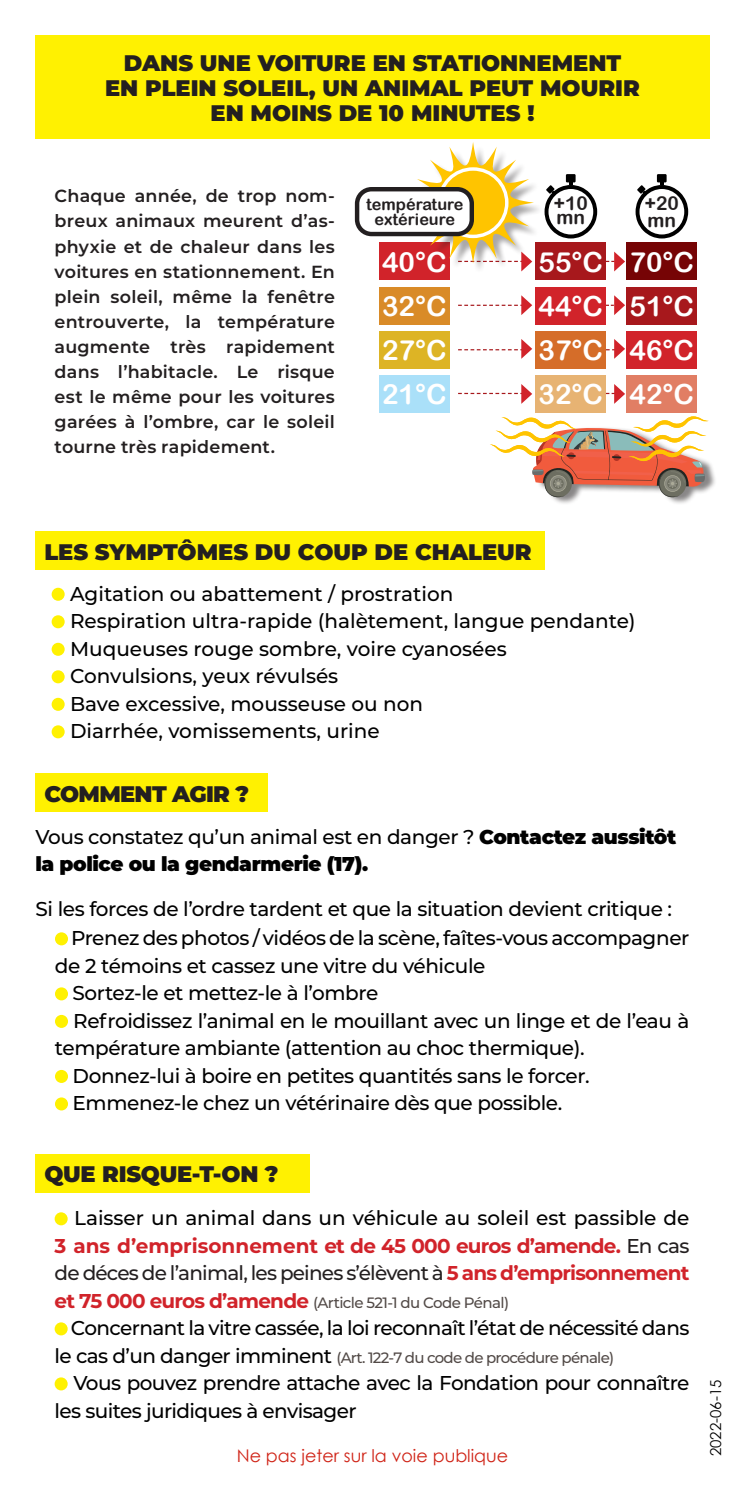
<style>
.page{position:relative;width:745px;height:1489px;background:#fff}
.page>*{position:absolute;margin:0;border:0;box-sizing:border-box;transform-origin:0 0}
.t1{font:27.75px "Arial Rounded MT Bold";color:#fff}
.t2{font:900 22.5px "Montserrat";color:#231f20}
.t3{font:900 22.5px "Montserrat";letter-spacing:-.03em;color:#231f20}
.t4{font:500 20px/27.5px "Montserrat";letter-spacing:-.02em;color:#000}
.t5{font:500 20px "Montserrat";color:#000}
.t6{font:700 20px/27.5px "Montserrat";letter-spacing:-.005em;color:#d1232a;text-align:justify}
.t7{font:900 20px "Montserrat";letter-spacing:-.02em;color:#000}
.t8{font:19.25px "Arial Rounded MT Bold";color:#231f20}
.t9{font:600 17.5px/25px "Montserrat";letter-spacing:.015em;color:#231f20;text-align:justify}
.t10{font:17.5px "Century Gothic";color:#d02417}
.t11{font:16.25px "Arial Rounded MT Bold";color:#231f20}
.t12{font:500 15px "Montserrat";letter-spacing:-.05em;color:#524a47}
.t13{font:15px "Century Gothic";color:#000}
.s1{font-weight:900}
.s2{font-weight:500;color:#000}
.s3{font-weight:500;color:#231f20}
.s4{font-weight:700;font-size:20px;color:#d1232a}
.s5{font-size:20px;color:#000}
</style>
<div class="page">
<div style="left:35px;top:35px;width:674px;height:103px;background:#fff101"></div>
<div style="left:35px;top:531px;width:509px;height:38px;background:#fff101"></div>
<div style="left:35px;top:773px;width:232px;height:38px;background:#fff101"></div>
<div style="left:52px;top:587px;width:13px;height:13px;background:#fff101;border-radius:50%"></div>
<div style="left:52px;top:615px;width:13px;height:13px;background:#fff101;border-radius:50%"></div>
<div style="left:52px;top:642px;width:13px;height:13px;background:#fff101;border-radius:50%"></div>
<div style="left:52px;top:670px;width:13px;height:13px;background:#fff101;border-radius:50%"></div>
<div style="left:52px;top:697px;width:13px;height:13px;background:#fff101;border-radius:50%"></div>
<div style="left:52px;top:725px;width:13px;height:13px;background:#fff101;border-radius:50%"></div>
<div style="left:55px;top:932px;width:13px;height:13px;background:#fff101;border-radius:50%"></div>
<div style="left:55px;top:987px;width:13px;height:13px;background:#fff101;border-radius:50%"></div>
<div style="left:55px;top:1014px;width:13px;height:13px;background:#fff101;border-radius:50%"></div>
<div style="left:55px;top:1069px;width:13px;height:13px;background:#fff101;border-radius:50%"></div>
<div style="left:55px;top:1097px;width:13px;height:13px;background:#fff101;border-radius:50%"></div>
<div style="left:55px;top:1212px;width:13px;height:13px;background:#fff101;border-radius:50%"></div>
<div style="left:55px;top:1322px;width:13px;height:13px;background:#fff101;border-radius:50%"></div>
<div style="left:55px;top:1377px;width:13px;height:13px;background:#fff101;border-radius:50%"></div>
<div style="left:35px;top:1154px;width:275px;height:38px;background:#fff101"></div>
<div style="left:379px;top:375px;width:70px;height:38px;background:#aae0f9"></div>
<div style="left:535px;top:375px;width:70px;height:38px;background:#e7b373"></div>
<div style="left:626px;top:375px;width:70px;height:38px;background:#e17e64"></div>
<div style="left:379px;top:287px;width:70px;height:38px;background:#d98b28"></div>
<div style="left:535px;top:287px;width:70px;height:38px;background:#d1232a"></div>
<div style="left:626px;top:287px;width:70px;height:38px;background:#a7181c"></div>
<div style="left:379px;top:242px;width:70px;height:38px;background:#d1232a"></div>
<div style="left:535px;top:242px;width:70px;height:38px;background:#a7181c"></div>
<div style="left:626px;top:242px;width:70px;height:38px;background:#760405"></div>
<div style="left:379px;top:331px;width:70px;height:38px;background:#ddb425"></div>
<div style="left:535px;top:331px;width:70px;height:38px;background:#d56d29"></div>
<div style="left:626px;top:331px;width:70px;height:38px;background:#d1232a"></div>
<div style="left:414px;top:144px;width:130px;height:130px;background:#231f20;opacity:.39"></div>
<div style="left:565px;top:174px;width:10px;height:8px;background:#000"></div>
<svg style="left:544px;top:182px;width:52px;height:56px"></svg>
<div style="left:354px;top:187px;width:119px;height:49px;border:4px solid #231f20;border-radius:14px"></div>
<div style="left:534px;top:426px;width:182px;height:79px;background:#231f20;opacity:.54"></div>
<svg style="left:412px;top:142px;width:121px;height:129px"></svg>
<svg style="left:605px;top:251px;width:19px;height:20px"></svg>
<svg style="left:458px;top:295px;width:74px;height:20px"></svg>
<svg style="left:605px;top:295px;width:19px;height:20px"></svg>
<svg style="left:458px;top:339px;width:74px;height:20px"></svg>
<svg style="left:605px;top:339px;width:19px;height:20px"></svg>
<svg style="left:458px;top:384px;width:74px;height:20px"></svg>
<svg style="left:605px;top:384px;width:19px;height:20px"></svg>
<div style="left:656px;top:174px;width:10px;height:8px;background:#000"></div>
<svg style="left:635px;top:182px;width:52px;height:56px"></svg>
<svg style="left:490px;top:416px;width:218px;height:81px"></svg>
<p class="t2" style="left:124px;top:46px;width:498px">DANS UNE VOITURE EN STATIONNEMENT</p>
<p class="t2" style="left:105px;top:71px;width:536px">EN PLEIN SOLEIL, UN ANIMAL PEUT MOURIR</p>
<p class="t2" style="left:210px;top:96px;width:325px">EN MOINS DE 10 MINUTES !</p>
<p class="t9" style="left:55px;top:183px;width:281px">Chaque année, de trop nom&shy;breux animaux meurent d’as&shy;phyxie et de chaleur dans les voitures en stationnement. En plein soleil, même la fenêtre entrouverte, la température augmente très rapidement dans l’habitacle. Le risque est le même pour les voitures garées à l’ombre, car le soleil tourne très rapidement.</p>
<p class="t11" style="left:366px;top:194px;width:99px">température</p>
<p class="t11" style="left:374px;top:209px;width:82px">extérieure</p>
<p class="t8" style="left:553px;top:192px;width:35px">+10</p>
<p class="t8" style="left:556px;top:205px;width:30px">mn</p>
<p class="t8" style="left:644px;top:192px;width:35px">+20</p>
<p class="t8" style="left:647px;top:208px;width:30px">mn</p>
<p class="t1" style="left:382px;top:245px;width:66px">40°C</p>
<p class="t1" style="left:538px;top:245px;width:66px">55°C</p>
<p class="t1" style="left:629px;top:245px;width:66px">70°C</p>
<p class="t1" style="left:382px;top:290px;width:66px">32°C</p>
<p class="t1" style="left:538px;top:290px;width:66px">44°C</p>
<p class="t1" style="left:629px;top:290px;width:66px">51°C</p>
<p class="t1" style="left:382px;top:334px;width:66px">27°C</p>
<p class="t1" style="left:538px;top:334px;width:66px">37°C</p>
<p class="t1" style="left:629px;top:334px;width:66px">46°C</p>
<p class="t1" style="left:382px;top:378px;width:66px">21°C</p>
<p class="t1" style="left:538px;top:378px;width:66px">32°C</p>
<p class="t1" style="left:629px;top:378px;width:66px">42°C</p>
<p class="t2" style="left:44px;top:535px;width:488px">LES SYMPTÔMES DU COUP DE CHALEUR</p>
<p class="t5" style="left:70px;top:579px;width:384px">Agitation ou abattement / prostration</p>
<p class="t5" style="left:70px;top:607px;width:567px">Respiration ultra-rapide (halètement, langue pendante)</p>
<p class="t5" style="left:70px;top:634px;width:438px">Muqueuses rouge sombre, voire cyanosées</p>
<p class="t5" style="left:70px;top:662px;width:269px">Convulsions, yeux révulsés</p>
<p class="t5" style="left:70px;top:689px;width:354px">Bave excessive, mousseuse ou non</p>
<p class="t5" style="left:70px;top:717px;width:311px">Diarrhée, vomissements, urine</p>
<p class="t3" style="left:44px;top:777px;width:206px">COMMENT AGIR ?</p>
<p class="t4" style="left:35px;top:822px;width:642px">Vous constatez qu’un animal est en danger ? <span class="s1">Contactez aussitôt</span></p>
<p class="t7" style="left:35px;top:849px;width:334px">la police ou la gendarmerie (17).</p>
<p class="t4" style="left:35px;top:893px;width:637px">Si les forces de l’ordre tardent et que la situation devient critique :</p>
<p class="t4" style="left:55px;top:923px;width:635px;text-indent:16px">Prenez des photos / vidéos de la scène, faîtes-vous accompagner de 2 témoins et cassez une vitre du véhicule</p>
<p class="t4" style="left:73px;top:978px;width:307px">Sortez-le et mettez-le à l’ombre</p>
<p class="t4" style="left:55px;top:1006px;width:635px;text-indent:18px">Refroidissez l’animal en le mouillant avec un linge et de l’eau à température ambiante (attention au choc thermique).</p>
<p class="t4" style="left:73px;top:1061px;width:518px">Donnez-lui à boire en petites quantités sans le forcer.</p>
<p class="t4" style="left:73px;top:1088px;width:491px">Emmenez-le chez un vétérinaire dès que possible.</p>
<p class="t2" style="left:44px;top:1156px;width:235px">QUE RISQUE-T-ON ?</p>
<p class="t6" style="left:55px;top:1203px;width:636px;text-indent:19px"><span class="s2">Laisser un animal dans un véhicule au soleil est passible de </span>3 ans d’emprisonnement et de 45 000 euros d’amende. <span class="s3">En cas de déces de l’animal, les peines s’élèvent à</span> 5 ans d’emprisonnement</p>
<p class="t12" style="left:55px;top:1291px;width:455px"><span class="s4">et 75 000 euros d’amende</span> (Article 521-1 du Code Pénal)</p>
<p class="t4" style="left:71px;top:1313px;width:619px">Concernant la vitre cassée, la loi reconnaît l’état de nécessité dans</p>
<p class="t12" style="left:55px;top:1346px;width:560px"><span class="s5">le cas d’un danger imminent</span> (Art. 122-7 du code de procédure pénale)</p>
<p class="t4" style="left:55px;top:1368px;width:636px;text-indent:19px">Vous pouvez prendre attache avec la Fondation pour connaître les suites juridiques à envisager</p>
<p class="t10" style="left:236px;top:1443px;width:273px">Ne pas jeter sur la voie publique</p>
<p class="t13" style="left:704px;top:1456px;width:78px;rotate:-90deg">2022-06-15</p>
</div>
